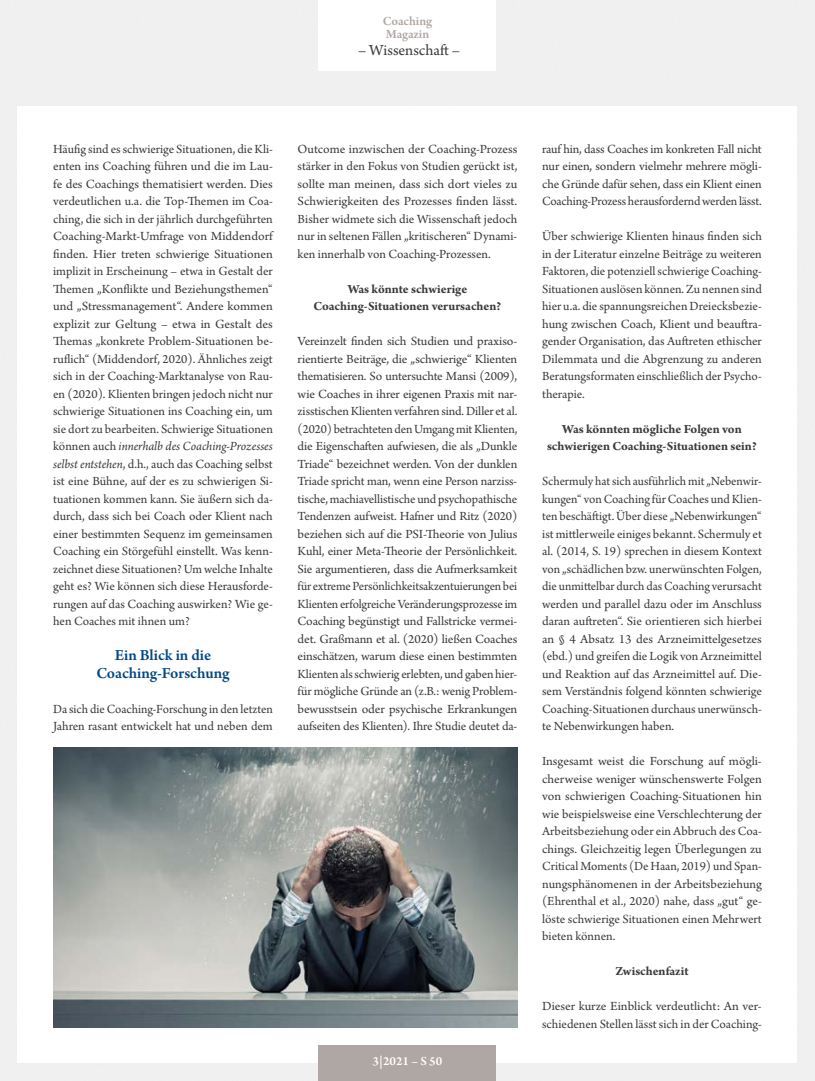
<style>
.page{position:relative;width:815px;height:1081px;background:#fff}
.page>*{position:absolute;margin:0;border:0;box-sizing:border-box;transform-origin:0 0}
.t1{font:600 16.25px/17.5px "Arno Pro";color:#004884;text-align:center}
.t2{font:16.25px "Arno Pro";letter-spacing:-.005em;color:#3c3c3b}
.t3{font:13.12px/17.5px "Arno Pro";letter-spacing:-.005em;color:#3c3c3b;text-align:justify}
.t4{font:700 13.12px/17.5px "Arno Pro";letter-spacing:-.005em;color:#3c3c3b;text-align:center}
.t5{font:600 13.12px/13.1px "Arno Pro";letter-spacing:-.005em;color:#afa7a3}
.t6{font:600 13.12px "Arno Pro";color:#fff}
.s1{font-style:italic}
</style>
<div class="page">
<img style="left:53px;top:748px;width:464px;height:280px">
<div style="left:319px;top:1045px;width:177px;height:36px;background:#afa7a3"></div>
<p class="t5" style="left:383px;top:15px;width:51px">Coaching<br>Magazin</p>
<p class="t2" style="left:358px;top:41px;width:103px">– Wissenschaft –</p>
<p class="t3" style="left:53px;top:141px;width:221px">Häufig sind es schwierige Situationen, die Kli&shy;enten ins Coaching führen und die im Lau&shy;fe des Coachings thematisiert werden. Dies verdeutlichen u.a. die Top-Themen im Coa&shy;ching, die sich in der jährlich durchgeführten Coaching-Markt-Umfrage von Middendorf finden. Hier treten schwierige Situationen implizit in Erscheinung – etwa in Gestalt der Themen „Konflikte und Beziehungsthemen“ und „Stressmanagement“. Andere kommen explizit zur Geltung – etwa in Gestalt des Themas „konkrete Problem-Situationen be&shy;ruflich“ (Middendorf, 2020). Ähnliches zeigt sich in der Coaching-Marktanalyse von Rau&shy;en (2020). Klienten bringen jedoch nicht nur schwierige Situationen ins Coaching ein, um sie dort zu bearbeiten. Schwierige Situationen können auch <span class="s1">innerhalb des Coaching-Prozesses selbst entstehen</span>, d.h., auch das Coaching selbst ist eine Bühne, auf der es zu schwierigen Si&shy;tuationen kommen kann. Sie äußern sich da&shy;durch, dass sich bei Coach oder Klient nach einer bestimmten Sequenz im gemeinsamen Coaching ein Störgefühl einstellt. Was kenn&shy;zeichnet diese Situationen? Um welche Inhalte geht es? Wie können sich diese Herausforde&shy;rungen auf das Coaching auswirken? Wie ge&shy;hen Coaches mit ihnen um?</p>
<p class="t1" style="left:96px;top:647px;width:135px">Ein Blick in die<br>Coaching-Forschung</p>
<p class="t3" style="left:53px;top:701px;width:221px">Da sich die Coaching-Forschung in den letzten<br>Jahren rasant entwickelt hat und neben dem</p>
<p class="t3" style="left:298px;top:141px;width:221px">Outcome inzwischen der Coaching-Prozess stärker in den Fokus von Studien gerückt ist, sollte man meinen, dass sich dort vieles zu Schwierigkeiten des Prozesses finden lässt.<br>Bisher widmete sich die Wissenschaft jedoch nur in seltenen Fällen „kritischeren“ Dynami&shy;ken innerhalb von Coaching-Prozessen.</p>
<p class="t4" style="left:314px;top:281px;width:189px">Was könnte schwierige<br>Coaching-Situationen verursachen?</p>
<p class="t3" style="left:298px;top:333px;width:221px">Vereinzelt finden sich Studien und praxiso&shy;rientierte Beiträge, die „schwierige“ Klienten thematisieren. So untersuchte Mansi (2009), wie Coaches in ihrer eigenen Praxis mit nar&shy;zisstischen Klienten verfahren sind. Diller et al. (2020) betrachteten den Umgang mit Klienten, die Eigenschaften aufwiesen, die als „Dunkle Triade“ bezeichnet werden. Von der dunklen Triade spricht man, wenn eine Person narziss&shy;tische, machiavellistische und psychopathische Tendenzen aufweist. Hafner und Ritz (2020) beziehen sich auf die PSI-Theorie von Julius Kuhl, einer Meta-Theorie der Persönlichkeit.<br>Sie argumentieren, dass die Aufmerksamkeit für extreme Persönlichkeitsakzentuierungen bei Klienten erfolgreiche Veränderungsprozesse im Coaching begünstigt und Fallstricke vermei&shy;det. Graßmann et al. (2020) ließen Coaches einschätzen, warum diese einen bestimmten Klienten als schwierig erlebten, und gaben hier&shy;für mögliche Gründe an (z.B.: wenig Problem&shy;bewusstsein oder psychische Erkrankungen aufseiten des Klienten). Ihre Studie deutet da-</p>
<p class="t6" style="left:373px;top:1053px;width:71px">3|2021 – S 50</p>
<p class="t3" style="left:542px;top:141px;width:221px">rauf hin, dass Coaches im konkreten Fall nicht nur einen, sondern vielmehr mehrere mögli&shy;che Gründe dafür sehen, dass ein Klient einen Coaching-Prozess herausfordernd werden lässt.</p>
<p class="t3" style="left:542px;top:228px;width:221px">Über schwierige Klienten hinaus finden sich in der Literatur einzelne Beiträge zu weiteren Faktoren, die potenziell schwierige Coaching-Situationen auslösen können. Zu nennen sind hier u.a. die spannungsreichen Dreiecksbezie&shy;hung zwischen Coach, Klient und beauftra&shy;gender Organisation, das Auftreten ethischer Dilemmata und die Abgrenzung zu anderen Beratungsformaten einschließlich der Psycho&shy;therapie.</p>
<p class="t4" style="left:547px;top:421px;width:211px">Was könnten mögliche Folgen von schwierigen Coaching-Situationen sein?</p>
<p class="t3" style="left:542px;top:473px;width:221px">Schermuly hat sich ausführlich mit „Nebenwir&shy;kungen“ von Coaching für Coaches und Klien&shy;ten beschäftigt. Über diese „Nebenwirkungen“ ist mittlerweile einiges bekannt. Schermuly et al. (2014, S. 19) sprechen in diesem Kontext von „schädlichen bzw. unerwünschten Folgen, die unmittelbar durch das Coaching verursacht werden und parallel dazu oder im Anschluss daran auftreten“. Sie orientieren sich hierbei an § 4 Absatz 13 des Arzneimittelgesetzes (ebd.) und greifen die Logik von Arzneimittel und Reaktion auf das Arzneimittel auf. Die&shy;sem Verständnis folgend könnten schwierige Coaching-Situationen durchaus unerwünsch&shy;te Nebenwirkungen haben.</p>
<p class="t3" style="left:542px;top:753px;width:221px">Insgesamt weist die Forschung auf mögli&shy;cherweise weniger wünschenswerte Folgen von schwierigen Coaching-Situationen hin wie beispielsweise eine Verschlechterung der Arbeitsbeziehung oder ein Abbruch des Coa&shy;chings. Gleichzeitig legen Überlegungen zu Critical Moments (De Haan, 2019) und Span&shy;nungsphänomenen in der Arbeitsbeziehung (Ehrenthal et al., 2020) nahe, dass „gut“ ge&shy;löste schwierige Situationen einen Mehrwert bieten können.</p>
<p class="t4" style="left:615px;top:963px;width:75px">Zwischenfazit</p>
<p class="t3" style="left:542px;top:998px;width:221px">Dieser kurze Einblick verdeutlicht: An ver&shy;schiedenen Stellen lässt sich in der Coaching-</p>
</div>
